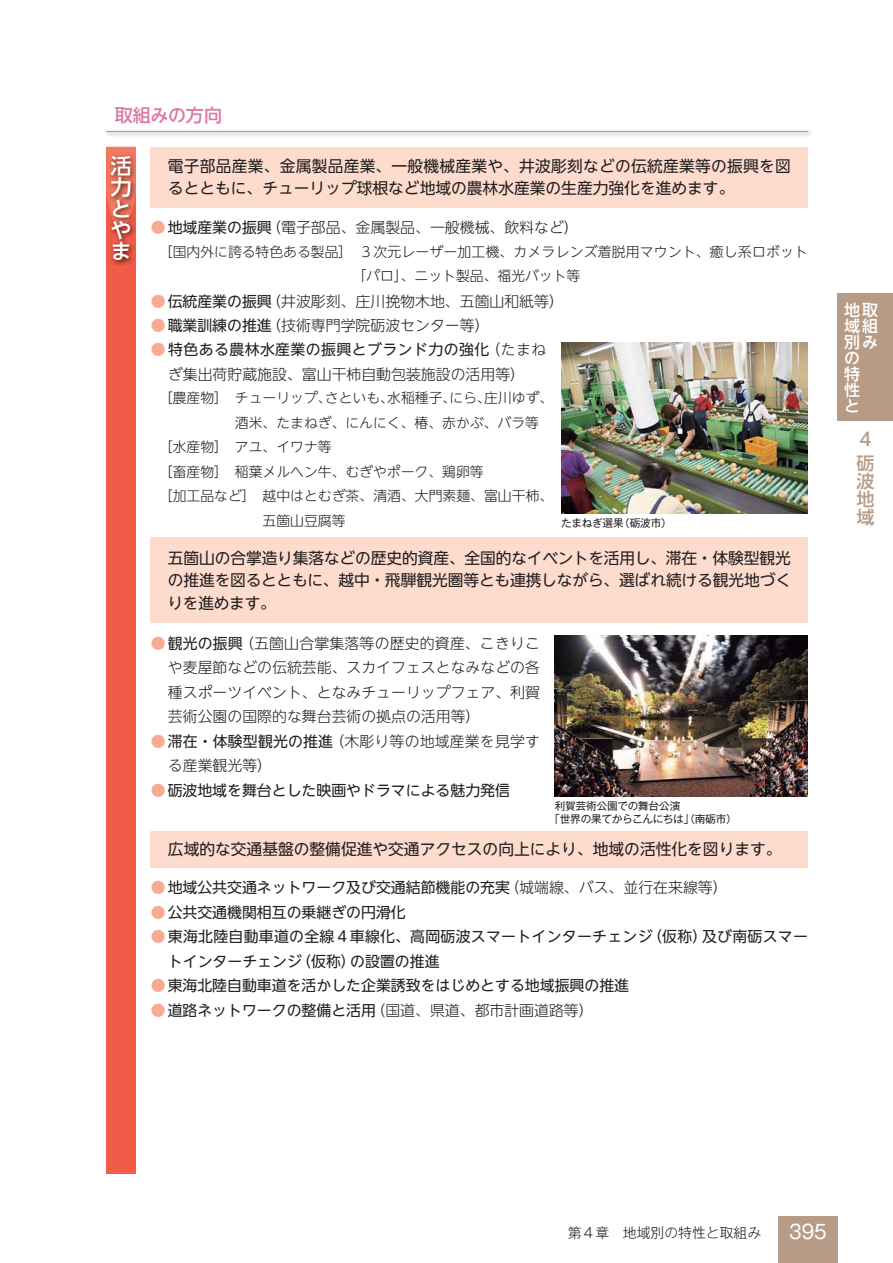
<style>
.page{position:relative;width:893px;height:1263px;background:#fff}
.page>*{position:absolute;margin:0;border:0;box-sizing:border-box;transform-origin:0 0}
.t1{font:21.3px/21.3px "UD Shin Go NT Pro Medium 90 pv RKSJ H";color:#fff;text-align:justify}
.t2{font:19.2px "Gothic MB101 Pro Regular 90 pv RKSJ H";color:#fff;scale:.95 1}
.t3{font:18px "UD Shin Go NT Pro Medium 90 pv RKSJ H";letter-spacing:-.01em;color:#db7aa6}
.t4{font:18px/18px "UD Shin Go NT Pro Medium 90 pv RKSJ H";color:#b89b85}
.t5{font:15.9px/15.9px "UD Shin Go NT Pro Medium 90 pv RKSJ H";color:#fff}
.t6{font:15.75px/22.4px "UD Shin Go NT Pro Regular 90 pv RKSJ H";color:#231f20;text-align:justify}
.t7{font:14.85px/24.5px "UD Shin Go NT Pro Light 90 pv RKSJ H";color:#231f20;text-align:justify}
.t8{font:14.85px "UD Shin Go NT Pro Regular 90 pv RKSJ H";color:#231f20}
.t9{font:14.85px/24.5px "UD Shin Go NT Pro Regular 90 pv RKSJ H";letter-spacing:.02em;color:#231f20}
.t10{font:14.85px "UD Shin Go NT Pro Regular 90 pv RKSJ H";letter-spacing:.03em;color:#231f20}
.t11{font:13.8px/24.5px "UD Shin Go NT Pro Light 90 pv RKSJ H";color:#231f20}
.t12{font:13.8px "Gothic MB101 Pro Light 90 pv RKSJ H";color:#231f20}
.t13{font:10.65px/12.8px "Gothic MB101 Pro Regular 90 pv RKSJ H";letter-spacing:-.02em;color:#231f20}
.s1{font-family:"UD Shin Go NT Pro Medium 90 pv RKSJ H";color:#f8aa93}
.s2{font-family:"UD Shin Go NT Pro Regular 90 pv RKSJ H"}
.s3{font-family:"UD Shin Go NT Pro Light 90 pv RKSJ H"}
</style>
<div class="page">
<div style="left:778px;top:1216px;width:60px;height:47px;background:#b89b85"></div>
<div style="left:838px;top:293px;width:55px;height:128px;background:#b89b85"></div>
<img style="left:561px;top:342px;width:247px;height:172px">
<img style="left:555px;top:636px;width:253px;height:160px">
<div style="left:151px;top:538px;width:657px;height:85px;background:#fddbcd"></div>
<div style="left:151px;top:831px;width:657px;height:36px;background:#fddbcd"></div>
<div style="left:151px;top:147px;width:657px;height:60px;background:#fddbcd"></div>
<div style="left:106px;top:147px;width:30px;height:1027px;background:#f15b47"></div>
<svg style="left:106px;top:147px;width:30px;height:54px"></svg>
<img style="left:111px;top:228px;width:24px;height:37px">
<img style="left:108px;top:153px;width:28px;height:75px">
<hr style="left:106px;top:131px;width:702px;height:1px;background:#db7aa6">
<p class="t3" style="left:115px;top:108px;width:109px">取組みの方向</p>
<h1 class="t1" style="left:111px;top:158px;width:22px">活力とやま</h1>
<p class="t6" style="left:168px;top:157px;width:624px">電子部品産業、金属製品産業、一般機械産業や、井波彫刻などの伝統産業等の振興を図るとともに、チューリップ球根など地域の農林水産業の生産力強化を進めます。</p>
<p class="t7" style="left:151px;top:217px;width:429px"><span class="s1">●</span><span class="s2">地域産業の振興</span>（電子部品、金属製品、一般機械、飲料など）</p>
<p class="t11" style="left:352px;top:241px;width:457px;text-indent:-193px">［国内外に誇る特色ある製品］　 ３次元レーザー加工機、カメラレンズ着脱用マウント、癒し系ロボット「パロ」、ニット製品、福光バット等</p>
<p class="t7" style="left:151px;top:291px;width:414px"><span class="s1">●</span><span class="s2">伝統産業の振興</span>（井波彫刻、庄川挽物木地、五箇山和紙等）</p>
<p class="t7" style="left:151px;top:315px;width:340px"><span class="s1">●</span><span class="s2">職業訓練の推進</span>（技術専門学院砺波センター等）</p>
<p class="t10" style="left:151px;top:344px;width:397px"><span class="s1">●</span>特色ある農林水産業の振興とブランド力の強化<span class="s3">（たまね</span></p>
<p class="t7" style="left:168px;top:364px;width:359px">ぎ集出荷貯蔵施設､富山干柿自動包装施設の活用等）</p>
<p class="t11" style="left:159px;top:388px;width:396px">［農産物］　 チューリップ、さといも、水稲種子、にら、庄川ゆず、</p>
<p class="t11" style="left:235px;top:412px;width:306px">酒米、たまねぎ、にんにく、椿、赤かぶ、バラ等</p>
<p class="t11" style="left:159px;top:437px;width:174px">［水産物］　アユ、イワナ等</p>
<p class="t11" style="left:159px;top:461px;width:326px">［畜産物］　稲葉メルヘン牛、むぎやポーク、鶏卵等</p>
<p class="t11" style="left:159px;top:486px;width:396px">［加工品など］　 越中はとむぎ茶、清酒、大門素麺、富山干柿、</p>
<p class="t11" style="left:263px;top:510px;width:84px">五箇山豆腐等</p>
<p class="t13" style="left:561px;top:518px;width:112px">たまねぎ選果（砺波市）</p>
<p class="t6" style="left:168px;top:549px;width:625px">五箇山の合掌造り集落などの歴史的資産、全国的なイベントを活用し、滞在・体験型観光の推進を図るとともに、越中・飛騨観光圏等とも連携しながら、選ばれ続ける観光地づくりを進めます。</p>
<p class="t7" style="left:168px;top:633px;width:374px;text-indent:-17px"><span class="s1">●</span> <span class="s2">観光の振興</span>（五箇山合掌集落等の歴史的資産、こきりこや麦屋節などの伝統芸能、スカイフェスとなみなどの各種スポーツイベント、となみチューリップフェア、利賀芸術公園の国際的な舞台芸術の拠点の活用等）</p>
<p class="t7" style="left:168px;top:731px;width:374px;text-indent:-17px"><span class="s1">●</span><span class="s2">滞在・体験型観光の推進</span>（木彫り等の地域産業を見学する産業観光等）</p>
<p class="t8" style="left:151px;top:784px;width:361px"><span class="s1">●</span>砺波地域を舞台とした映画やドラマによる魅力発信</p>
<p class="t13" style="left:549px;top:801px;width:189px;text-indent:6px">利賀芸術公園での舞台公演<br>「世界の果てからこんにちは」（南砺市）</p>
<p class="t6" style="left:168px;top:840px;width:615px">広域的な交通基盤の整備促進や交通アクセスの向上により、地域の活性化を図ります。</p>
<p class="t8" style="left:151px;top:882px;width:578px"><span class="s1">●</span>地域公共交通ネットワーク及び交通結節機能の充実<span class="s3">（城端線、バス、並行在来線等）</span></p>
<p class="t8" style="left:151px;top:907px;width:256px"><span class="s1">●</span>公共交通機関相互の乗継ぎの円滑化</p>
<p class="t9" style="left:168px;top:926px;width:641px;text-indent:-17px"><span class="s1">●</span>東海北陸自動車道の全線４車線化、高岡砺波スマートインターチェンジ（仮称）及び南砺スマートインターチェンジ（仮称）の設置の推進</p>
<p class="t8" style="left:151px;top:980px;width:480px"><span class="s1">●</span>東海北陸自動車道を活かした企業誘致をはじめとする地域振興の推進</p>
<p class="t7" style="left:151px;top:1000px;width:444px"><span class="s1">●</span><span class="s2">道路ネットワークの整備と活用</span>（国道、県道、都市計画道路等）</p>
<p class="t5" style="left:844px;top:304px;width:35px">地取域組別みの特性<br>と</p>
<p class="t4" style="left:856px;top:429px;width:19px;line-height:23.9px">４砺</p>
<p class="t4" style="left:856px;top:474px;width:19px;text-align:justify">波地域</p>
<p class="t12" style="left:568px;top:1227px;width:195px">第４章　地域別の特性と取組み</p>
<p class="t2" style="left:789px;top:1225px;width:41px">395</p>
</div>
